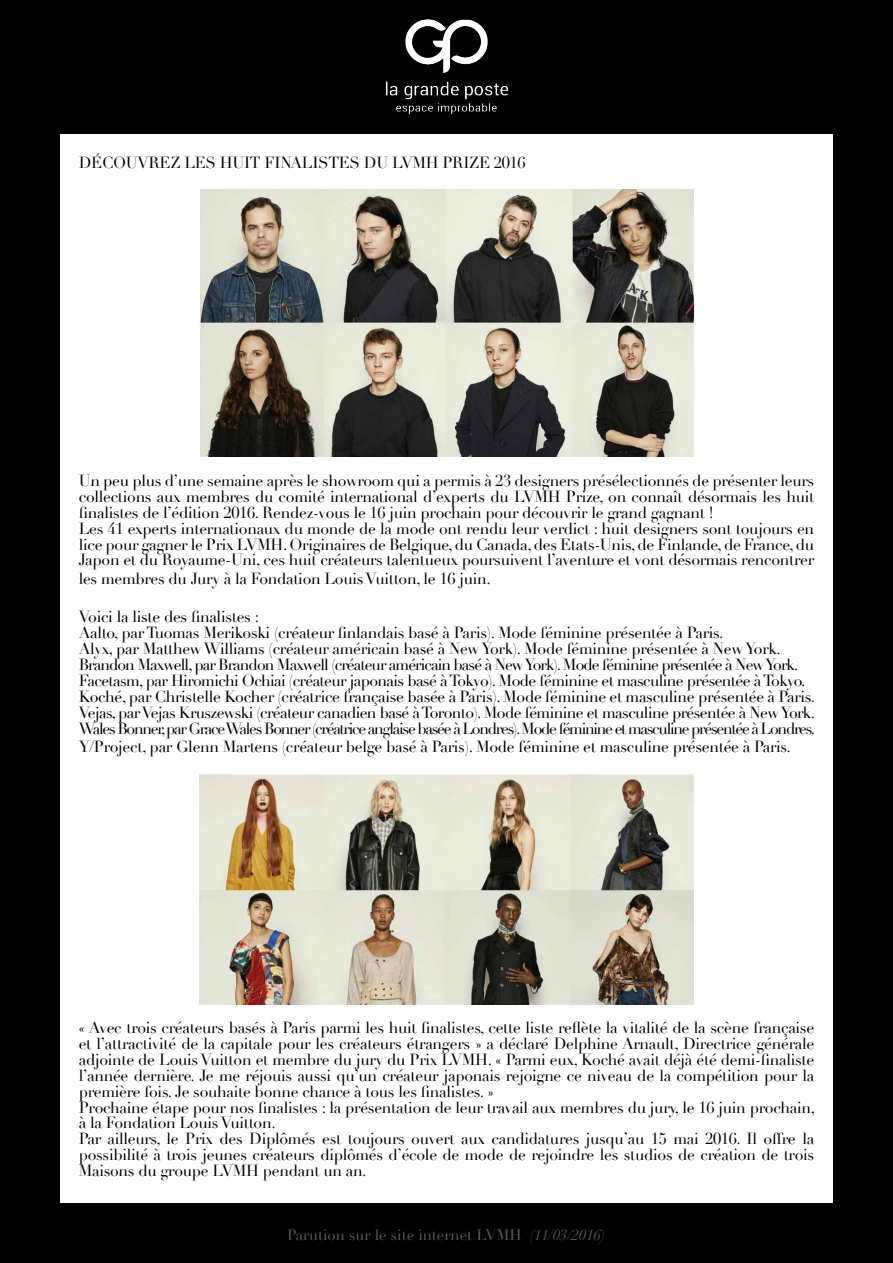
<style>
.page{position:relative;width:893px;height:1263px;background:#fff}
.page>*{position:absolute;margin:0;border:0;box-sizing:border-box;transform-origin:0 0}
.t1{font:15.75px/15.9px "Didot";letter-spacing:-.02em;color:#000}
.t2{font:15.75px/15.9px "Didot";letter-spacing:-.04em;color:#000}
.t3{font:15px "Didot";color:#585c5c}
.s1{font-style:italic}
</style>
<div class="page">
<div style="left:0;top:0;width:893px;height:134px;background:#000"></div>
<div style="left:0;top:0;width:59px;height:1263px;background:#000"></div>
<div style="left:833px;top:0;width:60px;height:1263px;background:#000"></div>
<div style="left:0;top:1203px;width:893px;height:60px;background:#000"></div>
<img style="left:199px;top:774px;width:495px;height:231px">
<img style="left:199px;top:189px;width:495px;height:268px">
<img style="left:386px;top:20px;width:122px;height:94px">
<p class="t1" style="left:79px;top:154px;width:448px">DÉCOUVREZ LES HUIT FINALISTES DU LVMH PRIZE 2016</p>
<p class="t1" style="left:79px;top:473px;width:737px">Un peu plus d’une semaine après le showroom qui a permis à 23 designers présélectionnés de présenter leurs collections aux membres du comité international d’experts du LVMH Prize, on connaît désormais les huit finalistes de l’édition 2016. Rendez-vous le 16 juin prochain pour découvrir le grand gagnant !<br>Les 41 experts internationaux du monde de la mode ont rendu leur verdict : huit designers sont toujours en lice pour gagner le Prix LVMH. Originaires de Belgique, du Canada, des Etats-Unis, de Finlande, de France, du Japon et du Royaume-Uni, ces huit créateurs talentueux poursuivent l’aventure et vont désormais rencontrer</p>
<p class="t1" style="left:79px;top:571px;width:414px">les membres du Jury à la Fondation Louis Vuitton, le 16 juin.</p>
<p class="t2" style="left:79px;top:609px;width:738px">Voici la liste des finalistes :<br>Aalto, par Tuomas Merikoski (créateur finlandais basé à Paris). Mode féminine présentée à Paris.<br>Alyx, par Matthew Williams (créateur américain basé à New York). Mode féminine présentée à New York.<br>Brandon Maxwell, par Brandon Maxwell (créateur américain basé à New York). Mode féminine présentée à New York.<br>Facetasm, par Hiromichi Ochiai (créateur japonais basé à Tokyo). Mode féminine et masculine présentée à Tokyo.<br>Koché, par Christelle Kocher (créatrice française basée à Paris). Mode féminine et masculine présentée à Paris.<br>Vejas, par Vejas Kruszewski (créateur canadien basé à Toronto). Mode féminine et masculine présentée à New York.<br>Wales Bonner,par Grace Wales Bonner (créatrice anglaise basée à Londres).Mode féminine et masculine présentée à Londres.</p>
<p class="t1" style="left:79px;top:739px;width:714px">Y/Project, par Glenn Martens (créateur belge basé à Paris). Mode féminine et masculine présentée à Paris.</p>
<p class="t1" style="left:79px;top:1020px;width:738px">« Avec trois créateurs basés à Paris parmi les huit finalistes, cette liste reflète la vitalité de la scène française et l’attractivité de la capitale pour les créateurs étrangers » a déclaré Delphine Arnault, Directrice générale adjointe de Louis Vuitton et membre du jury du Prix LVMH. « Parmi eux, Koché avait déjà été demi-finaliste l’année dernière. Je me réjouis aussi qu’un créateur japonais rejoigne ce niveau de la compétition pour la première fois. Je souhaite bonne chance à tous les finalistes. »<br>Prochaine étape pour nos finalistes : la présentation de leur travail aux membres du jury, le 16 juin prochain, à la Fondation Louis Vuitton.<br>Par ailleurs, le Prix des Diplômés est toujours ouvert aux candidatures jusqu’au 15 mai 2016. Il offre la possibilité à trois jeunes créateurs diplômés d’école de mode de rejoindre les studios de création de trois Maisons du groupe LVMH pendant un an.</p>
<p class="t3" style="left:287px;top:1226px;width:319px">Parution sur le site internet LVMH <span class="s1">(11/03/2016)</span></p>
</div>
